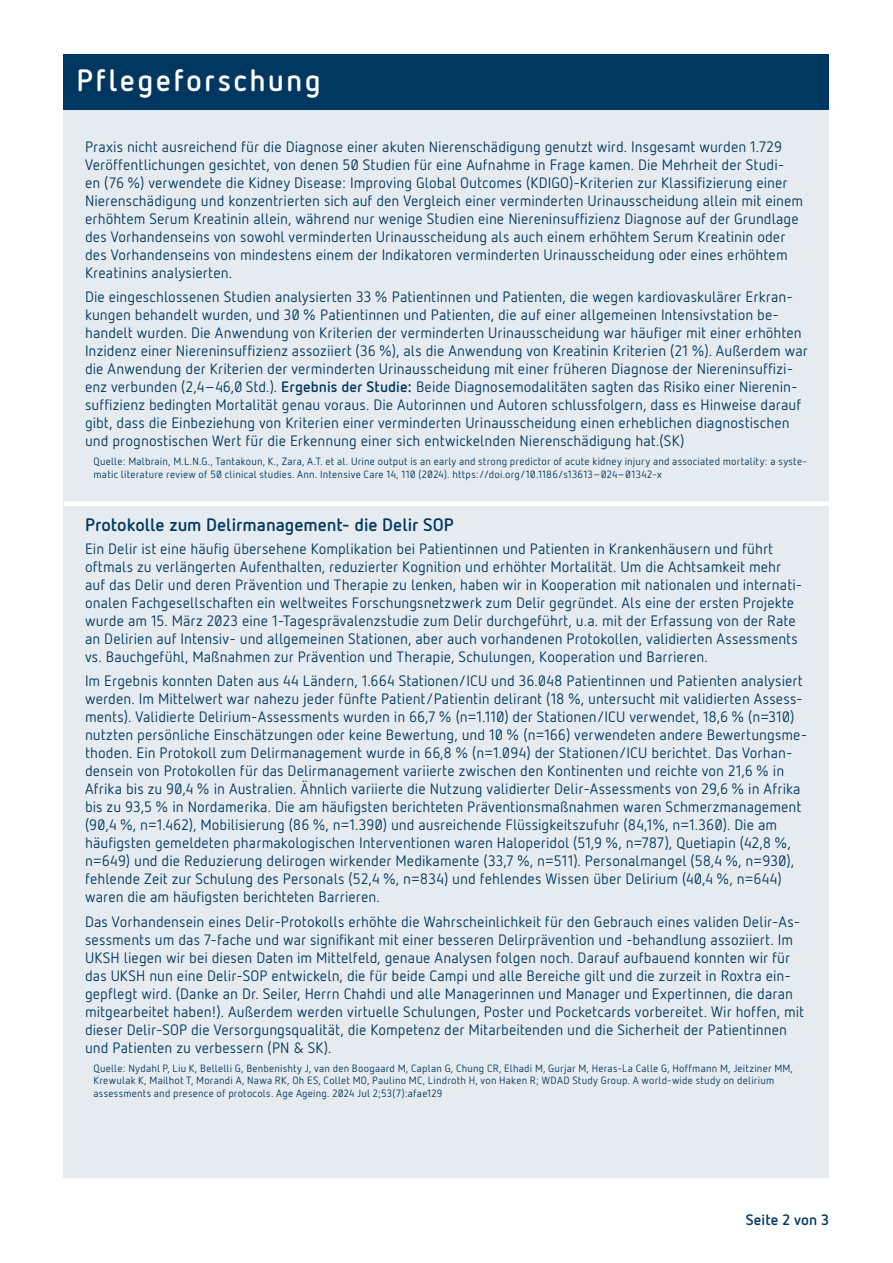
<style>
.page{position:relative;width:893px;height:1263px;background:#fff}
.page>*{position:absolute;margin:0;border:0;box-sizing:border-box;transform-origin:0 0}
.t1{font:700 30.75px "UKSH Netto";letter-spacing:.075em;color:#fff}
.t2{font:700 18px "UKSH Netto";letter-spacing:-.005em;color:#003761}
.t3{font:15px/18px "UKSH Netto";letter-spacing:.005em;color:#003761}
.t4{font:700 15px "UKSH Netto";letter-spacing:.005em;color:#003761}
.t5{font:10.5px/12.6px "UKSH Netto";letter-spacing:.02em;color:#003761}
.s1{font-weight:700}
</style>
<div class="page">
<div style="left:64px;top:110px;width:765px;height:1068px;background:#e6ebef"></div>
<div style="left:64px;top:501px;width:765px;height:5px;background:#fff"></div>
<div style="left:64px;top:54px;width:765px;height:55px;background:#003761"></div>
<h1 class="t1" style="left:77px;top:60px;width:246px">Pflegeforschung</h1>
<p class="t3" style="left:85px;top:137px;width:720px">Praxis nicht ausreichend für die Diagnose einer akuten Nierenschädigung genutzt wird. Insgesamt wurden 1.729<br>Veröffentlichungen gesichtet, von denen 50 Studien für eine Aufnahme in Frage kamen. Die Mehrheit der Studi&shy;en (76 %) verwendete die Kidney Disease: Improving Global Outcomes (KDIGO)-Kriterien zur Klassifizierung einer Nierenschädigung und konzentrierten sich auf den Vergleich einer verminderten Urinausscheidung allein mit einem erhöhtem Serum Kreatinin allein, während nur wenige Studien eine Niereninsuffizienz Diagnose auf der Grundlage des Vorhandenseins von sowohl verminderten Urinausscheidung als auch einem erhöhtem Serum Kreatinin oder des Vorhandenseins von mindestens einem der Indikatoren verminderten Urinausscheidung oder eines erhöhtem Kreatinins analysierten.</p>
<p class="t3" style="left:85px;top:288px;width:724px">Die eingeschlossenen Studien analysierten 33 % Patientinnen und Patienten, die wegen kardiovaskulärer Erkran&shy;kungen behandelt wurden, und 30 % Patientinnen und Patienten, die auf einer allgemeinen Intensivstation be&shy;handelt wurden. Die Anwendung von Kriterien der verminderten Urinausscheidung war häufiger mit einer erhöhten Inzidenz einer Niereninsuffizienz assoziiert (36 %), als die Anwendung von Kreatinin Kriterien (21 %). Außerdem war die Anwendung der Kriterien der verminderten Urinausscheidung mit einer früheren Diagnose der Niereninsuffizi&shy;enz verbunden (2,4-46,0 Std.). <span class="s1">Ergebnis der Studie:</span> Beide Diagnosemodalitäten sagten das Risiko einer Nierenin&shy;suffizienz bedingten Mortalität genau voraus. Die Autorinnen und Autoren schlussfolgern, dass es Hinweise darauf gibt, dass die Einbeziehung von Kriterien einer verminderten Urinausscheidung einen erheblichen diagnostischen und prognostischen Wert für die Erkennung einer sich entwickelnden Nierenschädigung hat.(SK)</p>
<p class="t5" style="left:94px;top:455px;width:715px">Quelle: Malbrain, M.L.N.G., Tantakoun, K., Zara, A.T. et al. Urine output is an early and strong predictor of acute kidney injury and associated mortality: a syste&shy;matic literature review of 50 clinical studies. Ann. Intensive Care 14, 110 (2024). https://doi.org/10.1186/s13613- 024- 01342-x</p>
<p class="t2" style="left:85px;top:514px;width:370px">Protokolle zum Delirmanagement- die Delir SOP</p>
<p class="t3" style="left:85px;top:539px;width:719px">Ein Delir ist eine häufig übersehene Komplikation bei Patientinnen und Patienten in Krankenhäusern und führt oftmals zu verlängerten Aufenthalten, reduzierter Kognition und erhöhter Mortalität. Um die Achtsamkeit mehr auf das Delir und deren Prävention und Therapie zu lenken, haben wir in Kooperation mit nationalen und internati&shy;onalen Fachgesellschaften ein weltweites Forschungsnetzwerk zum Delir gegründet. Als eine der ersten Projekte wurde am 15. März 2023 eine 1-Tagesprävalenzstudie zum Delir durchgeführt, u.a. mit der Erfassung von der Rate an Delirien auf Intensiv- und allgemeinen Stationen, aber auch vorhandenen Protokollen, validierten Assessments vs. Bauchgefühl, Maßnahmen zur Prävention und Therapie, Schulungen, Kooperation und Barrieren.</p>
<p class="t3" style="left:85px;top:672px;width:724px">Im Ergebnis konnten Daten aus 44 Ländern, 1.664 Stationen/ICU und 36.048 Patientinnen und Patienten analysiert werden. Im Mittelwert war nahezu jeder fünfte Patient/Patientin delirant (18 %, untersucht mit validierten Assess&shy;ments). Validierte Delirium-Assessments wurden in 66,7 % (n=1.110) der Stationen/ICU verwendet, 18,6 % (n=310) nutzten persönliche Einschätzungen oder keine Bewertung, und 10 % (n=166) verwendeten andere Bewertungsme&shy;thoden. Ein Protokoll zum Delirmanagement wurde in 66,8 % (n=1.094) der Stationen/ICU berichtet. Das Vorhan&shy;densein von Protokollen für das Delirmanagement variierte zwischen den Kontinenten und reichte von 21,6 % in Afrika bis zu 90,4 % in Australien. Ähnlich variierte die Nutzung validierter Delir-Assessments von 29,6 % in Afrika bis zu 93,5 % in Nordamerika. Die am häufigsten berichteten Präventionsmaßnahmen waren Schmerzmanagement (90,4 %, n=1.462), Mobilisierung (86 %, n=1.390) und ausreichende Flüssigkeitszufuhr (84,1%, n=1.360). Die am häufigsten gemeldeten pharmakologischen Interventionen waren Haloperidol (51,9 %, n=787), Quetiapin (42,8 %, n=649) und die Reduzierung delirogen wirkender Medikamente (33,7 %, n=511). Personalmangel (58,4 %, n=930), fehlende Zeit zur Schulung des Personals (52,4 %, n=834) und fehlendes Wissen über Delirium (40,4 %, n=644) waren die am häufigsten berichteten Barrieren.</p>
<p class="t3" style="left:85px;top:912px;width:721px">Das Vorhandensein eines Delir-Protokolls erhöhte die Wahrscheinlichkeit für den Gebrauch eines validen Delir-As&shy;sessments um das 7-fache und war signifikant mit einer besseren Delirprävention und -behandlung assoziiert. Im UKSH liegen wir bei diesen Daten im Mittelfeld, genaue Analysen folgen noch. Darauf aufbauend konnten wir für das UKSH nun eine Delir-SOP entwickeln, die für beide Campi und alle Bereiche gilt und die zurzeit in Roxtra ein&shy;gepflegt wird. (Danke an Dr. Seiler, Herrn Chahdi und alle Managerinnen und Manager und Expertinnen, die daran mitgearbeitet haben!). Außerdem werden virtuelle Schulungen, Poster und Pocketcards vorbereitet. Wir hoffen, mit dieser Delir-SOP die Versorgungsqualität, die Kompetenz der Mitarbeitenden und die Sicherheit der Patientinnen und Patienten zu verbessern (PN &amp; SK).</p>
<p class="t5" style="left:94px;top:1061px;width:701px">Quelle: Nydahl P, Liu K, Bellelli G, Benbenishty J, van den Boogaard M, Caplan G, Chung CR, Elhadi M, Gurjar M, Heras-La Calle G, Hoffmann M, Jeitziner MM,<br>Krewulak K, Mailhot T, Morandi A, Nawa RK, Oh ES, Collet MO, Paulino MC, Lindroth H, von Haken R; WDAD Study Group. A world-wide study on delirium assessments and presence of protocols. Age Ageing. 2024 Jul 2;53(7):afae129</p>
<p class="t4" style="left:746px;top:1210px;width:85px">Seite 2 von 3</p>
</div>
